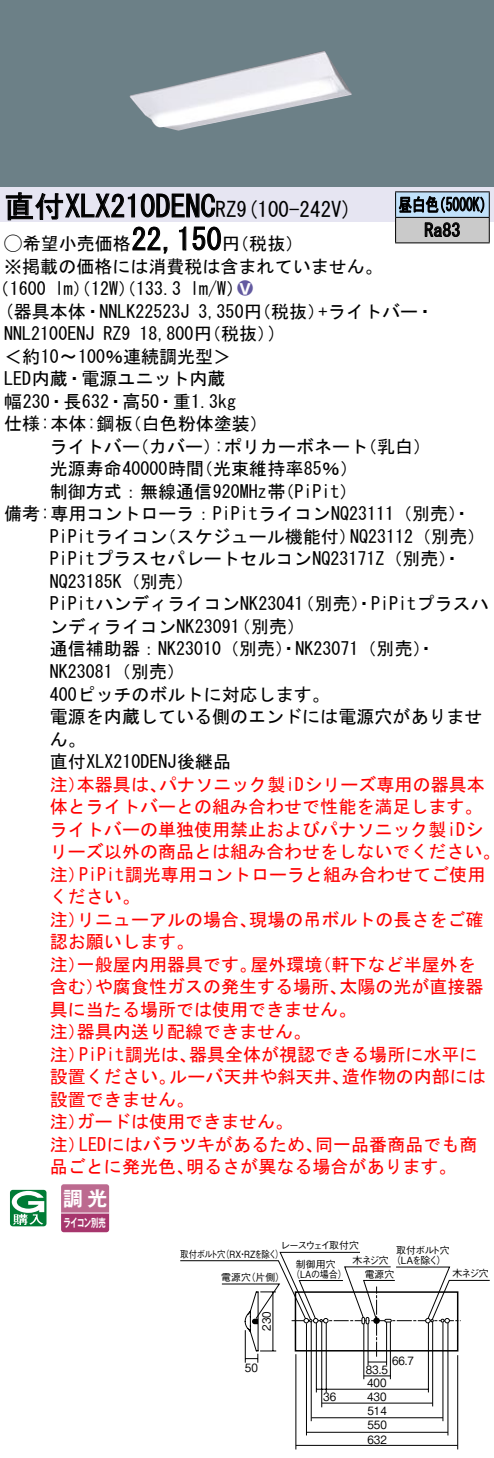
<style>
.page{position:relative;width:494px;height:1458px;background:#fff}
.page>*{position:absolute;margin:0;border:0;box-sizing:border-box;transform-origin:0 0}
.t1{font:30px "MS Gothic";color:#000}
.t2{font:21px "MS Gothic";color:#000}
.t3{font:19.8px "Gothic MB101 Pro De Bold 90 pv RKSJ H";color:#fff}
.t4{font:18px/22.5px "MS Gothic";color:#000}
.t5{font:18px/22.5px "MS Gothic";color:#f00}
.t6{font:18px/25.5px "MS Gothic";color:#000;scale:.75 1}
.t7{font:18px "Ford Classification 1";color:#635aa0}
.t8{font:11.4px "Gothic BBB Pro Medium 90 pv RKSJ H";color:#000;scale:.9 1}
.t9{font:11.4px "Gothic MB101 Pro De Bold 90 pv RKSJ H";letter-spacing:-.05em;color:#fff;scale:.65 1}
.t10{font:9.9px/9.9px "Gothic BBB Pro Medium 90 pv RKSJ H";letter-spacing:-.05em;color:#000}
.t11{font:9.9px "Gothic BBB Pro Medium 90 pv RKSJ H";letter-spacing:-.05em;color:#000;scale:.85 1}
.t12{font:9.9px/9.9px "Gothic BBB Pro Medium 90 pv RKSJ H";color:#000}
.t13{font:9.9px/8.7px "Gothic BBB Pro Medium 90 pv RKSJ H";letter-spacing:-.15em;color:#000}
.t14{font:9.9px "Gothic BBB Pro Medium 90 pv RKSJ H";letter-spacing:-.115em;color:#000}
.s1{font-size:21px}
.s2{font-family:"Ford Classification 1"}
.s3{color:#fff}
</style>
<div class="page">
<div style="left:0;top:0;width:493px;height:187px;background:#6c8087"></div>
<img style="left:129px;top:51px;width:222px;height:80px">
<div style="left:0;top:187px;width:493px;height:34px;background:#e6e5f2"></div>
<svg style="left:6px;top:192px;width:215px;height:62px"></svg>
<svg style="left:10px;top:1190px;width:36px;height:36px"></svg>
<svg style="left:61px;top:1184px;width:48px;height:48px;background:#b55884"></svg>
<hr style="left:61px;top:1212px;width:48px;height:1px;background:#fff">
<hr style="left:395px;top:191px;width:94px;height:1px;background:#000">
<hr style="left:395px;top:242px;width:94px;height:1px;background:#000">
<svg style="left:394px;top:192px;width:95px;height:50px;background:#97a2aa"></svg>
<hr style="left:363px;top:1324px;width:1px;height:55px;background:#000">
<hr style="left:367px;top:1324px;width:1px;height:41px;background:#000">
<hr style="left:385px;top:1321px;width:2px;height:44px;background:#000">
<hr style="left:321px;top:1321px;width:1px;height:86px;background:#000">
<hr style="left:431px;top:1321px;width:2px;height:85px;background:#000">
<hr style="left:427px;top:1322px;width:1px;height:70px;background:#000">
<hr style="left:325px;top:1323px;width:1px;height:69px;background:#000">
<hr style="left:315px;top:1323px;width:1px;height:69px;background:#000">
<hr style="left:447px;top:1323px;width:1px;height:112px;background:#000">
<hr style="left:305px;top:1323px;width:2px;height:112px;background:#000">
<hr style="left:442px;top:1322px;width:1px;height:99px;background:#000">
<hr style="left:310px;top:1321px;width:1px;height:100px;background:#000">
<hr style="left:295px;top:1354px;width:1px;height:95px;background:#000">
<hr style="left:456px;top:1355px;width:2px;height:94px;background:#000">
<hr style="left:316px;top:1388px;width:112px;height:1px;background:#000">
<hr style="left:321px;top:1402px;width:111px;height:1px;background:#000">
<hr style="left:389px;top:1321px;width:1px;height:58px;background:#000">
<svg style="left:363px;top:1375px;width:27px;height:1px"></svg>
<hr style="left:311px;top:1417px;width:131px;height:1px;background:#000">
<hr style="left:306px;top:1431px;width:141px;height:1px;background:#000">
<hr style="left:295px;top:1444px;width:162px;height:1px;background:#000">
<svg style="left:180px;top:1251px;width:309px;height:111px"></svg>
<div style="left:294px;top:1291px;width:164px;height:60px;border:2px solid #000"></div>
<h1 class="t1" style="left:4px;top:191px;width:233px">直付XLX210DENC<span class="s1">RZ</span></h1>
<p class="t4" style="left:222px;top:232px;width:82px">（円税抜(</p>
<p class="t2" style="left:236px;top:199px;width:117px">(9 100-242 (V</p>
<h1 class="t1" style="left:131px;top:224px;width:91px">22,150</h1>
<p class="t4" style="left:4px;top:232px;width:379px"><span class="s2">A</span>希望小売価格<br>※掲載の価格には消費税は含まれていません。</p>
<p class="t7" style="left:237px;top:279px;width:17px">2<span class="s3">8</span></p>
<p class="t4" style="left:190px;top:278px;width:55px">l m (W/</p>
<p class="t4" style="left:-8px;top:278px;width:56px">（1600</p>
<p class="t4" style="left:55px;top:278px;width:128px">lm）（12 ）（W 133.3</p>
<p class="t6" style="left:424px;top:192px;width:49px;text-indent:-26px">昼白色<br>Ra83</p>
<p class="t6" style="left:432px;top:192px;width:82px">（5000 (K</p>
<p class="t4" style="left:4px;top:300px;width:187px">(器具本体・NNLK22523J</p>
<p class="t4" style="left:318px;top:300px;width:117px">+ライトバー・</p>
<p class="t4" style="left:198px;top:300px;width:128px">3,350 （円税抜）</p>
<p class="t4" style="left:139px;top:323px;width:137px">18,800 （円税抜(</p>
<p class="t4" style="left:268px;top:323px;width:10px">(</p>
<p class="t4" style="left:4px;top:323px;width:91px">NNL2100ENJ</p>
<p class="t4" style="left:4px;top:345px;width:228px">＜約10〜100％連続調光型&lt;</p>
<p class="t4" style="left:4px;top:368px;width:223px">LED内蔵・電源ユニット内蔵</p>
<p class="t4" style="left:4px;top:390px;width:233px">幅230・長632・高50・重1.3kg</p>
<p class="t4" style="left:123px;top:413px;width:146px">（白色粉体塗装(</p>
<p class="t4" style="left:103px;top:323px;width:28px">RZ9</p>
<p class="t4" style="left:4px;top:413px;width:130px">仕様:本体:鋼板</p>
<p class="t4" style="left:50px;top:435px;width:91px">ライトバー</p>
<p class="t4" style="left:131px;top:435px;width:91px">（カバー）</p>
<p class="t4" style="left:214px;top:435px;width:155px">:ポリカーボネート</p>
<p class="t4" style="left:359px;top:435px;width:73px">（乳白(</p>
<p class="t4" style="left:50px;top:458px;width:156px">光源寿命40000時間</p>
<p class="t4" style="left:195px;top:458px;width:164px">（光束維持率85％(</p>
<p class="t4" style="left:50px;top:480px;width:237px">制御方式：無線通信920MHz帯</p>
<p class="t4" style="left:4px;top:503px;width:467px">備考:専用コントローラ：PiPitライコンNQ23111（別売・(</p>
<p class="t4" style="left:350px;top:525px;width:136px">NQ23112（別売(</p>
<p class="t4" style="left:276px;top:480px;width:82px">（PiPit(</p>
<p class="t4" style="left:158px;top:525px;width:199px">（スケジュール機能付）</p>
<p class="t4" style="left:50px;top:525px;width:119px">PiPitライコン</p>
<p class="t4" style="left:50px;top:548px;width:412px">PiPitプラスセパレートセルコンNQ23171 （Z 別売・(</p>
<p class="t4" style="left:50px;top:570px;width:145px">NQ23185 （K 別売(</p>
<p class="t4" style="left:296px;top:593px;width:193px">（別売）・PiPitプラスハ</p>
<p class="t4" style="left:50px;top:593px;width:256px;text-align:right">PiPitハンディライコンNK23041（別売(</p>
<p class="t4" style="left:50px;top:615px;width:433px">ンディライコンNK23091<br>通信補助器：NK23010（別売）・NK23071（別売・(<br>NK23081（別売(<br>400ピッチのボルトに対応します。<br>電源を内蔵している側のエンドには電源穴がありません。<br>直付XLX210DENJ後継品</p>
<p class="t5" style="left:159px;top:773px;width:327px">パナソニック製iDシリーズ専用の器具本</p>
<p class="t5" style="left:50px;top:773px;width:37px">注）</p>
<p class="t5" style="left:50px;top:795px;width:433px">体とライトバーとの組み合わせで性能を満足します。</p>
<p class="t5" style="left:50px;top:818px;width:435px">ライトバーの単独使用禁止およびパナソニック製iDシ</p>
<p class="t5" style="left:50px;top:840px;width:451px">リーズ以外の商品とは組み合わせをしないでください。</p>
<p class="t5" style="left:79px;top:863px;width:407px">PiPit調光専用コントローラと組み合わせてご使用</p>
<p class="t5" style="left:77px;top:773px;width:91px">本器具は、</p>
<p class="t5" style="left:50px;top:863px;width:91px">注）<br>ください。</p>
<p class="t5" style="left:249px;top:908px;width:236px">現場の吊ボルトの長さをご確</p>
<p class="t5" style="left:50px;top:908px;width:145px">注）<br>認お願いします。</p>
<p class="t5" style="left:77px;top:908px;width:181px">リニューアルの場合、</p>
<p class="t5" style="left:77px;top:953px;width:181px">一般屋内用器具です。</p>
<p class="t5" style="left:250px;top:953px;width:73px">屋外環境</p>
<p class="t5" style="left:313px;top:953px;width:163px">（軒下など半屋外を</p>
<p class="t5" style="left:50px;top:953px;width:37px">注）</p>
<p class="t5" style="left:95px;top:975px;width:253px">や腐食性ガスの発生する場所、</p>
<p class="t5" style="left:339px;top:975px;width:146px">太陽の光が直接器</p>
<p class="t5" style="left:50px;top:975px;width:55px">含む）</p>
<p class="t5" style="left:50px;top:998px;width:307px">具に当たる場所では使用できません。</p>
<p class="t5" style="left:77px;top:1020px;width:235px">器具内送り配線できません。</p>
<p class="t5" style="left:50px;top:1020px;width:37px">注）</p>
<p class="t5" style="left:189px;top:1043px;width:289px">器具全体が視認できる場所に水平に</p>
<p class="t5" style="left:50px;top:1043px;width:37px">注）</p>
<p class="t5" style="left:79px;top:1043px;width:119px">PiPit調光は、</p>
<p class="t5" style="left:169px;top:1065px;width:181px">ルーバ天井や斜天井、</p>
<p class="t5" style="left:341px;top:1065px;width:146px">造作物の内部には</p>
<p class="t5" style="left:50px;top:1065px;width:127px">設置ください。</p>
<p class="t5" style="left:50px;top:1088px;width:145px">設置できません。</p>
<p class="t5" style="left:77px;top:1110px;width:217px">ガードは使用できません。</p>
<p class="t5" style="left:50px;top:1110px;width:37px">注）</p>
<p class="t5" style="left:79px;top:1133px;width:245px">LEDにはバラツキがあるため、</p>
<p class="t5" style="left:315px;top:1133px;width:163px">同一品番商品でも商</p>
<p class="t5" style="left:50px;top:1133px;width:37px">注）</p>
<p class="t5" style="left:50px;top:1155px;width:145px">品ごとに発光色、</p>
<p class="t5" style="left:186px;top:1155px;width:272px">明るさが異なる場合があります。</p>
<p class="t3" style="left:63px;top:1182px;width:46px">調光</p>
<p class="t9" style="left:64px;top:1213px;width:66px">ライコン別売</p>
<p class="t13" style="left:275px;top:1240px;width:85px;text-indent:5px">レースウェイ取付穴）</p>
<p class="t10" style="left:436px;top:1244px;width:15px;text-indent:-40px">取付ボルト穴(</p>
<p class="t11" style="left:221px;top:1246px;width:67px">（RX RZを除く</p>
<p class="t11" style="left:180px;top:1246px;width:55px">取付ボルト穴</p>
<p class="t11" style="left:238px;top:1246px;width:11px">・</p>
<p class="t14" style="left:352px;top:1252px;width:87px">木ネジ穴（LAを除く</p>
<p class="t12" style="left:291px;top:1258px;width:57px;text-indent:5px">制御用穴（LAの場合(</p>
<p class="t10" style="left:452px;top:1267px;width:38px">木ネジ穴</p>
<p class="t10" style="left:364px;top:1267px;width:31px">電源穴</p>
<p class="t10" style="left:245px;top:1271px;width:41px">（片側(</p>
<p class="t10" style="left:221px;top:1271px;width:31px">電源穴</p>
<p class="t8" style="left:257px;top:1330px;width:23px;rotate:-90deg">230</p>
<p class="t8" style="left:245px;top:1358px;width:16px">50</p>
<p class="t8" style="left:323px;top:1387px;width:16px">36</p>
<p class="t8" style="left:391px;top:1351px;width:26px">66.7</p>
<p class="t8" style="left:365px;top:1360px;width:26px">83.5</p>
<p class="t8" style="left:367px;top:1374px;width:23px">400</p>
<p class="t8" style="left:367px;top:1401px;width:23px">514</p>
<p class="t8" style="left:367px;top:1430px;width:23px">632</p>
<p class="t8" style="left:367px;top:1387px;width:23px">430</p>
<p class="t8" style="left:367px;top:1416px;width:23px">550</p>
</div>
